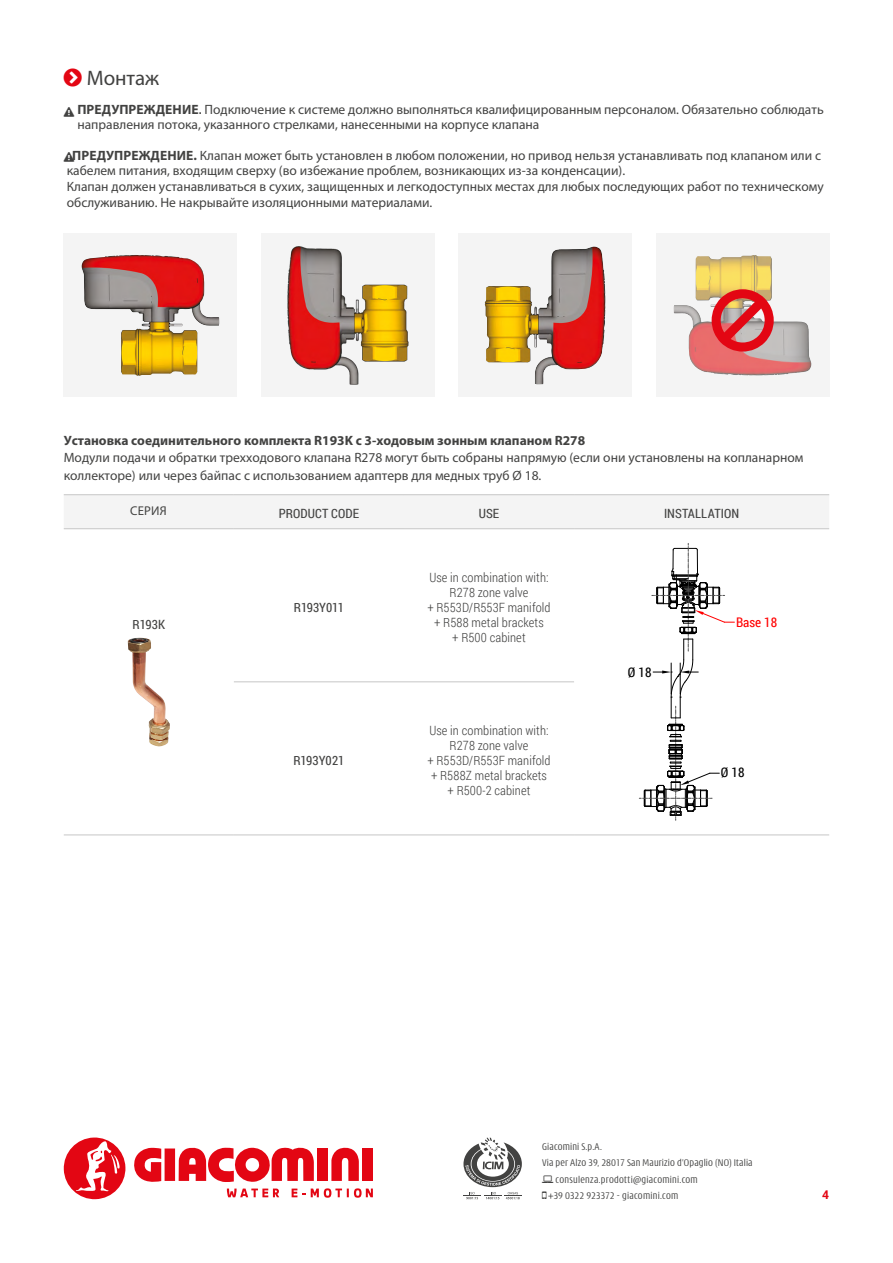
<style>
.page{position:relative;width:893px;height:1263px;background:#fff}
.page>*{position:absolute;margin:0;border:0;box-sizing:border-box;transform-origin:0 0}
.t1{font:21px "Myriad Pro";letter-spacing:-.005em;color:#424241}
.t2{font:13.5px/14.7px "Myriad Pro";color:#424241}
.t3{font:700 13.5px "Myriad Pro";color:#424241}
.t4{font:13.35px "Roboto Condensed";color:#000}
.t5{font:13.35px "Roboto Condensed";color:#f00}
.t6{font:300 12.75px/15px "Roboto Condensed";letter-spacing:.01em;color:#424241;text-align:center}
.t7{font:12.75px "Roboto Condensed";letter-spacing:.005em;color:#424241}
.t8{font:12.75px "Myriad Pro";letter-spacing:.015em;color:#424241}
.t9{font:700 12px "Roboto";color:#e30613}
.t10{font:300 condensed 10.5px "Modena";letter-spacing:.02em;color:#424241}
.s1{font-weight:700}
.s2{font-family:"Modena";font-weight:700;font-stretch:condensed}
</style>
<div class="page">
<svg style="left:134px;top:1148px;width:27px;height:34px"></svg>
<div style="left:165px;top:1148px;width:10px;height:33px;background:#e30613"></div>
<div style="left:317px;top:1148px;width:11px;height:33px;background:#e30613"></div>
<svg style="left:331px;top:1147px;width:28px;height:34px"></svg>
<div style="left:362px;top:1148px;width:11px;height:33px;background:#e30613"></div>
<svg style="left:179px;top:1147px;width:135px;height:35px"></svg>
<svg style="left:292px;top:1188px;width:13px;height:9px"></svg>
<svg style="left:311px;top:1188px;width:62px;height:10px"></svg>
<svg style="left:227px;top:1188px;width:52px;height:9px"></svg>
<svg style="left:64px;top:1137px;width:62px;height:62px"></svg>
<svg style="left:463px;top:1137px;width:59px;height:62px"></svg>
<div style="left:656px;top:234px;width:173px;height:163px;background:#f4f4f4"></div>
<img style="left:674px;top:255px;width:137px;height:121px">
<div style="left:64px;top:234px;width:173px;height:163px;background:#f4f4f4"></div>
<img style="left:81px;top:255px;width:138px;height:121px">
<div style="left:261px;top:234px;width:173px;height:163px;background:#f4f4f4"></div>
<img style="left:287px;top:246px;width:121px;height:138px">
<div style="left:459px;top:234px;width:173px;height:163px;background:#f4f4f4"></div>
<img style="left:485px;top:246px;width:118px;height:138px">
<div style="left:64px;top:495px;width:765px;height:33px;background:#f4f4f4"></div>
<svg style="left:404px;top:529px;width:425px;height:292px"></svg>
<hr style="left:64px;top:494px;width:170px;height:1px;background:#c6c6c6">
<hr style="left:234px;top:494px;width:170px;height:1px;background:#c6c6c6">
<hr style="left:404px;top:494px;width:170px;height:1px;background:#c6c6c6">
<hr style="left:574px;top:494px;width:255px;height:1px;background:#c6c6c6">
<hr style="left:64px;top:528px;width:170px;height:1px;background:#c6c6c6">
<hr style="left:234px;top:528px;width:170px;height:1px;background:#c6c6c6">
<hr style="left:404px;top:528px;width:170px;height:1px;background:#c6c6c6">
<hr style="left:574px;top:528px;width:255px;height:1px;background:#c6c6c6">
<hr style="left:234px;top:681px;width:170px;height:1px;background:#c6c6c6">
<hr style="left:404px;top:681px;width:170px;height:1px;background:#c6c6c6">
<hr style="left:64px;top:834px;width:170px;height:1px;background:#c6c6c6">
<hr style="left:234px;top:834px;width:170px;height:1px;background:#c6c6c6">
<hr style="left:404px;top:834px;width:170px;height:1px;background:#c6c6c6">
<hr style="left:574px;top:834px;width:255px;height:1px;background:#c6c6c6">
<img style="left:128px;top:638px;width:42px;height:108px">
<svg style="left:639px;top:543px;width:95px;height:277px"></svg>
<svg style="left:712px;top:288px;width:62px;height:63px"></svg>
<h1 class="t1" style="left:87px;top:65px;width:74px">Монтаж</h1>
<p class="t2" style="left:77px;top:102px;width:748px;text-indent:-14px">❑ <span class="s1">ПРЕДУПРЕЖДЕНИЕ</span><span class="s2">.</span> Подключение к системе должно выполняться квалифицированным персоналом. Обязательно соблюдать направления потока, указанного стрелками, нанесенными на корпусе клапана</p>
<p class="t2" style="left:64px;top:148px;width:759px">❑<span class="s1">ПРЕДУПРЕЖДЕНИЕ.</span> Клапан может быть установлен в любом положении, но привод нельзя устанавливать под клапаном или с кабелем питания, входящим сверху (во избежание проблем, возникающих из-за конденсации).</p>
<p class="t2" style="left:67px;top:178px;width:758px;line-height:16.2px">Клапан должен устанавливаться в сухих, защищенных и легкодоступных местах для любых последующих работ по техническому обслуживанию. Не накрывайте изоляционными материалами.</p>
<p class="t3" style="left:64px;top:431px;width:523px">Установка соединительного комплекта R193K с 3-ходовым зонным клапаном R278</p>
<p class="t2" style="left:64px;top:448px;width:741px;line-height:18px">Модули подачи и обратки трехходового клапана R278 могут быть собраны напрямую (если они установлены на копланарном коллекторе) или через байпас с использованием адаптерв для медных труб Ø 18.</p>
<p class="t8" style="left:130px;top:502px;width:38px">СЕРИЯ</p>
<p class="t7" style="left:279px;top:505px;width:82px">PRODUCT CODE</p>
<p class="t7" style="left:479px;top:505px;width:22px">USE</p>
<p class="t7" style="left:664px;top:505px;width:77px">INSTALLATION</p>
<p class="t7" style="left:133px;top:615px;width:34px">R193K</p>
<p class="t7" style="left:294px;top:599px;width:51px">R193Y011</p>
<p class="t7" style="left:293px;top:752px;width:52px">R193Y021</p>
<p class="t6" style="left:427px;top:569px;width:125px">Use in combination with:<br>R278 zone valve<br>+ R553D/R553F manifold + R588 metal brackets<br>+ R500 cabinet</p>
<p class="t6" style="left:427px;top:723px;width:125px">Use in combination with:<br>R278 zone valve<br>+ R553D/R553F manifold + R588Z metal brackets + R500-2 cabinet</p>
<p class="t4" style="left:628px;top:662px;width:25px">Ø 18</p>
<p class="t5" style="left:736px;top:613px;width:43px">Base 18</p>
<p class="t4" style="left:721px;top:763px;width:25px">Ø 18</p>
<p class="t10" style="left:542px;top:1141px;width:61px">Giacomini S.p.A.</p>
<p class="t10" style="left:542px;top:1158px;width:212px">Via per Alzo 39, 28017 San Maurizio d’Opaglio (NO) Italia</p>
<p class="t10" style="left:556px;top:1174px;width:144px">consulenza.prodotti@giacomini.com</p>
<p class="t10" style="left:549px;top:1191px;width:131px">+39 0322 923372 - giacomini.com</p>
<p class="t9" style="left:822px;top:1186px;width:8px">4</p>
</div>
